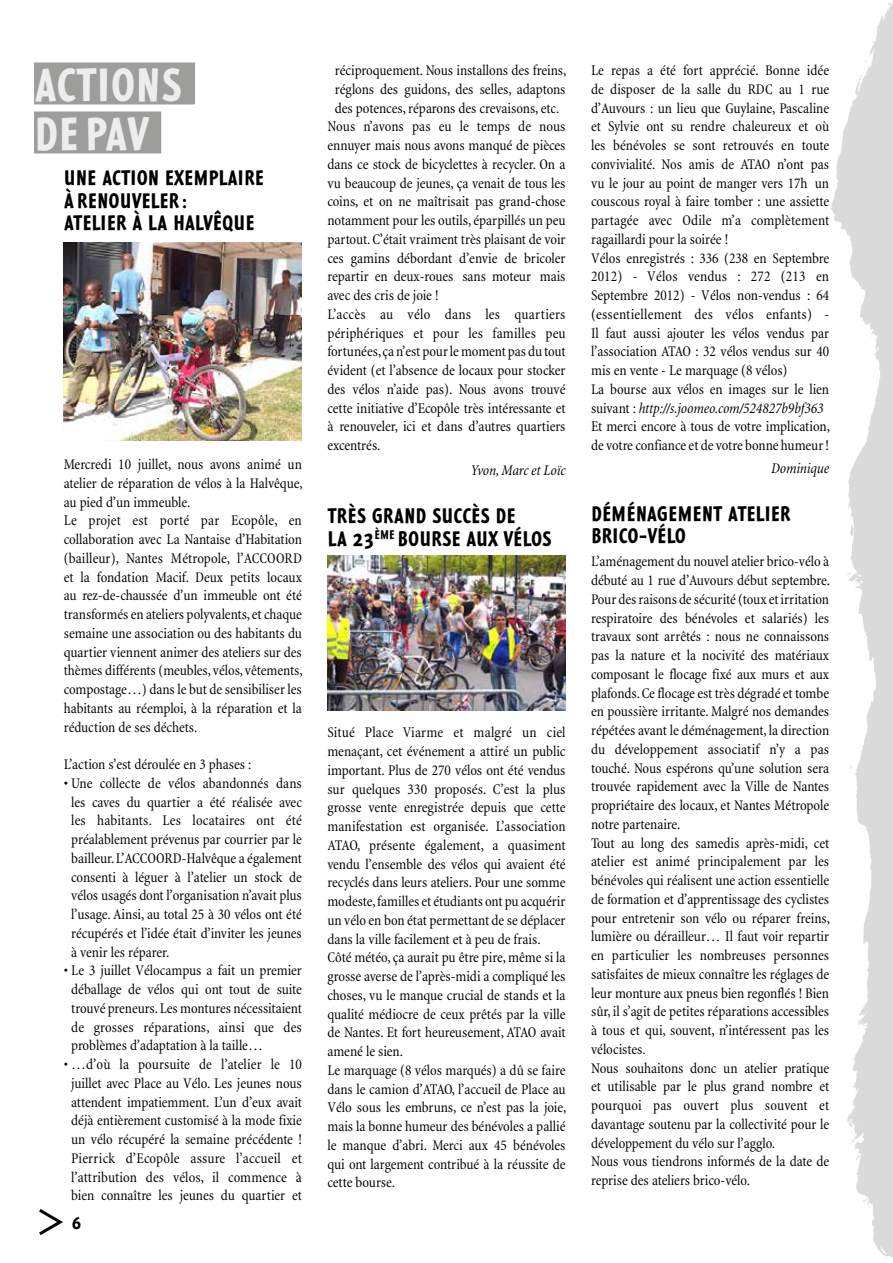
<style>
.page{position:relative;width:893px;height:1263px;background:#fff}
.page>*{position:absolute;margin:0;border:0;box-sizing:border-box;transform-origin:0 0}
.t1{font:700 46.5px/49.1px "Pedestria MVB";color:#ededed}
.t2{font:700 21px/22.5px "Pedestria MVB";color:#000}
.t3{font:700 18px "Pedestria MVB";color:#000}
.t4{font:condensed 15px/18.8px "Minion";letter-spacing:-.005em;color:#000}
.t5{font:condensed 15px "Minion";letter-spacing:.015em;color:#000}
.t6{font:italic condensed 15px "Minion";letter-spacing:-.01em;color:#000}
.s1{font-style:italic}
</style>
<div class="page">
<img style="left:830px;top:1px;width:63px;height:1260px">
<div style="left:34px;top:62px;width:161px;height:42px;background:#9d9d9c"></div>
<div style="left:34px;top:111px;width:127px;height:42px;background:#9d9d9c"></div>
<img style="left:327px;top:556px;width:239px;height:155px">
<img style="left:64px;top:242px;width:238px;height:198px">
<svg style="left:39px;top:1209px;width:24px;height:26px"></svg>
<h1 class="t1" style="left:34px;top:60px;width:147px">ACTIONS<br>DE PAV</h1>
<h2 class="t2" style="left:64px;top:167px;width:202px">UNE ACTION EXEMPLAIRE<br>À RENOUVELER :<br>ATELIER À LA HALVÊQUE</h2>
<p class="t4" style="left:64px;top:455px;width:240px">Mercredi 10 juillet, nous avons animé un atelier de réparation de vélos à la Halvêque, au pied d’un immeuble.<br>Le projet est porté par Ecopôle, en collaboration avec La Nantaise d’Habitation (bailleur), Nantes Métropole, l’ACCOORD et la fondation Macif. Deux petits locaux au rez-de-chaussée d’un immeuble ont été transformés en ateliers polyvalents, et chaque semaine une association ou des habitants du quartier viennent animer des ateliers sur des thèmes différents (meubles, vélos, vêtements, compostage…) dans le but de sensibiliser les habitants au réemploi, à la réparation et la réduction de ses déchets.</p>
<p class="t4" style="left:64px;top:755px;width:189px">L’action s’est déroulée en 3 phases :</p>
<p class="t4" style="left:71px;top:774px;width:232px;text-align:justify;text-indent:-7px">• Une collecte de vélos abandonnés dans les caves du quartier a été réalisée avec les habitants. Les locataires ont été préalablement prévenus par courrier par le bailleur. L’ACCOORD-Halvêque a également consenti à léguer à l’atelier un stock de vélos usagés dont l’organisation n’avait plus l’usage. Ainsi, au total 25 à 30 vélos ont été récupérés et l’idée était d’inviter les jeunes à venir les réparer.</p>
<p class="t4" style="left:71px;top:961px;width:232px;text-align:justify;text-indent:-7px">• Le 3 juillet Vélocampus a fait un premier déballage de vélos qui ont tout de suite trouvé preneurs. Les montures nécessitaient de grosses réparations, ainsi que des problèmes d’adaptation à la taille…</p>
<p class="t4" style="left:64px;top:1055px;width:240px;text-align:center">• …d’où la poursuite de l’atelier le 10 juillet avec Place au Vélo. Les jeunes nous attendent impatiemment. L’un d’eux avait déjà entièrement customisé à la mode fixie un vélo récupéré la semaine précédente !<br>Pierrick d’Ecopôle assure l’accueil et l’attribution des vélos, il commence à bien connaître les jeunes du quartier et</p>
<p class="t3" style="left:72px;top:1212px;width:11px">6</p>
<p class="t4" style="left:335px;top:61px;width:233px">réciproquement. Nous installons des freins,</p>
<p class="t4" style="left:335px;top:80px;width:232px">réglons des guidons, des selles, adaptons</p>
<p class="t4" style="left:335px;top:99px;width:226px">des potences, réparons des crevaisons, etc.</p>
<p class="t4" style="left:327px;top:118px;width:240px">Nous n’avons pas eu le temps de nous</p>
<p class="t4" style="left:327px;top:136px;width:240px">ennuyer mais nous avons manqué de pièces</p>
<p class="t4" style="left:327px;top:155px;width:240px">dans ce stock de bicyclettes à recycler. On a</p>
<p class="t4" style="left:327px;top:174px;width:240px">vu beaucoup de jeunes, ça venait de tous les</p>
<p class="t4" style="left:327px;top:193px;width:240px">coins, et on ne maîtrisait pas grand-chose</p>
<p class="t4" style="left:327px;top:211px;width:240px">notamment pour les outils, éparpillés un peu</p>
<p class="t4" style="left:327px;top:230px;width:240px">partout. C’était vraiment très plaisant de voir</p>
<p class="t4" style="left:327px;top:249px;width:240px">ces gamins débordant d’envie de bricoler</p>
<p class="t4" style="left:327px;top:268px;width:240px">repartir en deux-roues sans moteur mais</p>
<p class="t4" style="left:327px;top:286px;width:113px">avec des cris de joie !</p>
<p class="t5" style="left:327px;top:306px;width:240px">L’accès au vélo dans les quartiers</p>
<p class="t4" style="left:327px;top:324px;width:240px">périphériques et pour les familles peu</p>
<p class="t4" style="left:327px;top:343px;width:240px">fortunées, ça n’est pour le moment pas du tout</p>
<p class="t4" style="left:327px;top:361px;width:240px">évident (et l’absence de locaux pour stocker</p>
<p class="t4" style="left:327px;top:380px;width:240px">des vélos n’aide pas). Nous avons trouvé</p>
<p class="t4" style="left:327px;top:399px;width:240px">cette initiative d’Ecopôle très intéressante et</p>
<p class="t4" style="left:327px;top:418px;width:240px">à renouveler, ici et dans d’autres quartiers</p>
<p class="t4" style="left:327px;top:436px;width:55px">excentrés.</p>
<p class="t6" style="left:470px;top:463px;width:97px">Yvon, Marc et Loïc</p>
<h2 class="t2" style="left:327px;top:504px;width:215px">TRÈS GRAND SUCCÈS DE<br>LA 23<sup>ÈME</sup> BOURSE AUX VÉLOS</h2>
<p class="t4" style="left:327px;top:724px;width:240px">Situé Place Viarme et malgré un ciel menaçant, cet événement a attiré un public important. Plus de 270 vélos ont été vendus sur quelques 330 proposés. C’est la plus grosse vente enregistrée depuis que cette manifestation est organisée. L’association ATAO, présente également, a quasiment vendu l’ensemble des vélos qui avaient été recyclés dans leurs ateliers. Pour une somme modeste, familles et étudiants ont pu acquérir un vélo en bon état permettant de se déplacer dans la ville facilement et à peu de frais.<br>Côté météo, ça aurait pu être pire, même si la grosse averse de l’après-midi a compliqué les choses, vu le manque crucial de stands et la qualité médiocre de ceux prêtés par la ville de Nantes. Et fort heureusement, ATAO avait amené le sien.<br>Le marquage (8 vélos marqués) a dû se faire dans le camion d’ATAO, l’accueil de Place au Vélo sous les embruns, ce n’est pas la joie, mais la bonne humeur des bénévoles a pallié le manque d’abri. Merci aux 45 bénévoles qui ont largement contribué à la réussite de cette bourse.</p>
<p class="t4" style="left:591px;top:61px;width:240px">Le repas a été fort apprécié. Bonne idée de disposer de la salle du RDC au 1 rue d’Auvours : un lieu que Guylaine, Pascaline et Sylvie ont su rendre chaleureux et où les bénévoles se sont retrouvés en toute convivialité. Nos amis de ATAO n’ont pas vu le jour au point de manger vers 17h un couscous royal à faire tomber : une assiette partagée avec Odile m’a complètement ragaillardi pour la soirée !<br>Vélos enregistrés : 336 (238 en Septembre 2012) - Vélos vendus : 272 (213 en Septembre 2012) - Vélos non-vendus : 64 (essentiellement des vélos enfants) - Il faut aussi ajouter les vélos vendus par l’association ATAO : 32 vélos vendus sur 40 mis en vente - Le marquage (8 vélos)<br>La bourse aux vélos en images sur le lien suivant : <span class="s1">http://s.joomeo.com/524827b9bf363<br></span>Et merci encore à tous de votre implication, de votre confiance et de votre bonne humeur !</p>
<p class="t6" style="left:771px;top:461px;width:60px">Dominique</p>
<h2 class="t2" style="left:591px;top:502px;width:201px">DÉM ÉNAGEM ENT ATELIER<br>BRICO-VÉLO</h2>
<p class="t4" style="left:591px;top:553px;width:241px">L’aménagement du nouvel atelier brico-vélo à débuté au 1 rue d’Auvours début septembre.<br>Pour des raisons de sécurité (toux et irritation respiratoire des bénévoles et salariés) les travaux sont arrêtés : nous ne connaissons pas la nature et la nocivité des matériaux composant le flocage fixé aux murs et aux plafonds. Ce flocage est très dégradé et tombe en poussière irritante. Malgré nos demandes répétées avant le déménagement, la direction du développement associatif n’y a pas touché. Nous espérons qu’une solution sera trouvée rapidement avec la Ville de Nantes propriétaire des locaux, et Nantes Métropole notre partenaire.<br>Tout au long des samedis après-midi, cet atelier est animé principalement par les bénévoles qui réalisent une action essentielle de formation et d’apprentissage des cyclistes pour entretenir son vélo ou réparer freins, lumière ou dérailleur… Il faut voir repartir en particulier les nombreuses personnes satisfaites de mieux connaître les réglages de leur monture aux pneus bien regonflés ! Bien sûr, il s’agit de petites réparations accessibles à tous et qui, souvent, n’intéressent pas les vélocistes.<br>Nous souhaitons donc un atelier pratique et utilisable par le plus grand nombre et pourquoi pas ouvert plus souvent et davantage soutenu par la collectivité pour le développement du vélo sur l’agglo.<br>Nous vous tiendrons informés de la date de reprise des ateliers brico-vélo.</p>
</div>
